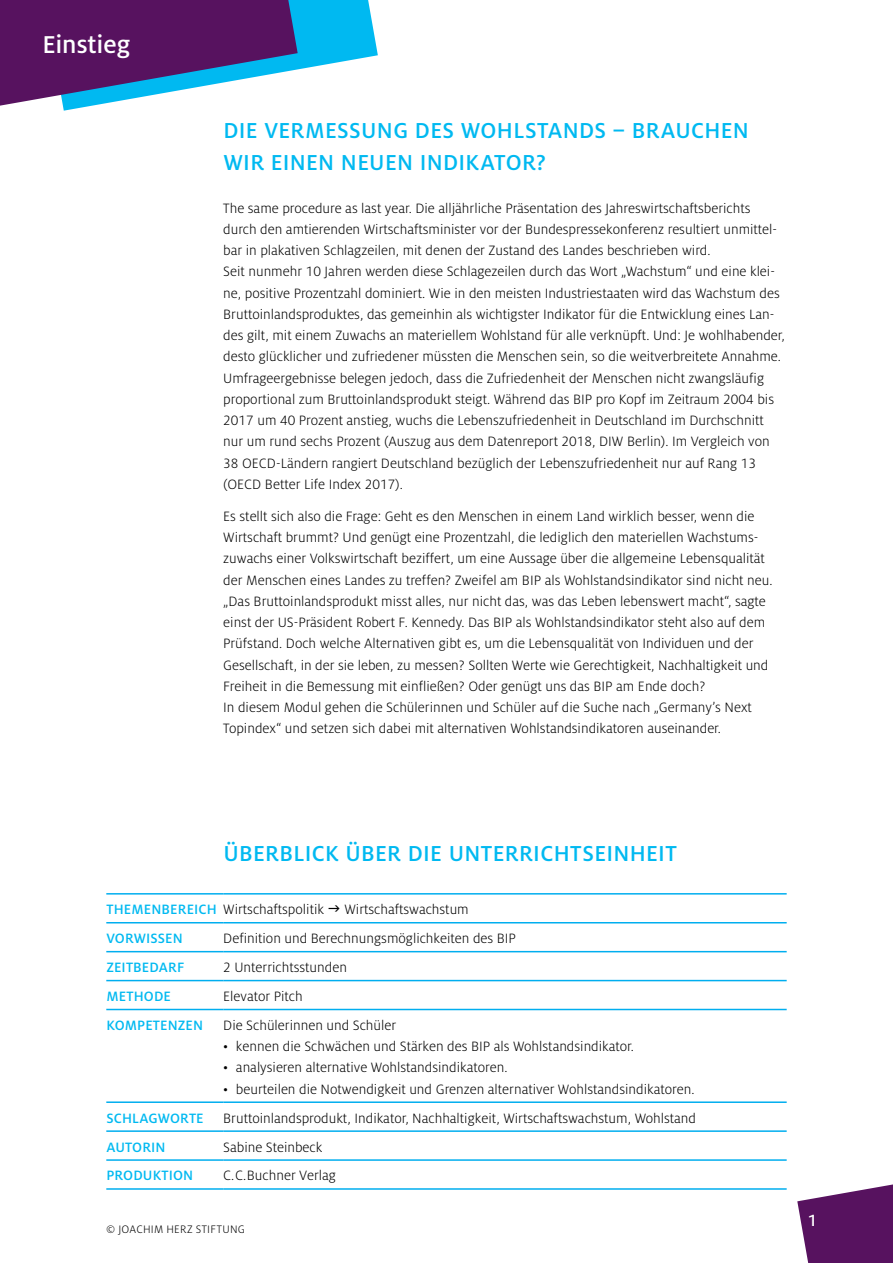
<style>
.page{position:relative;width:893px;height:1263px;background:#fff}
.page>*{position:absolute;margin:0;border:0;box-sizing:border-box;transform-origin:0 0}
.t1{font:500 27px "Milo OT";letter-spacing:-.005em;color:#fff}
.t2{font:500 24px/32px "Milo OT";letter-spacing:.015em;color:#00b9f1}
.t3{font:500 18px "Milo OT";color:#fff}
.t4{font:300 15px/21.3px "Milo Pro";color:#000}
.t5{font:500 15px "Milo OT";letter-spacing:.01em;color:#00b9f1}
.t6{font:300 12px "Milo Pro";letter-spacing:.025em;color:#000}
.s1{font-family:"Milo OT";font-weight:500;color:#00b9f1}
</style>
<div class="page">
<svg style="left:797px;top:1184px;width:96px;height:79px"></svg>
<svg style="left:0;top:0;width:378px;height:111px"></svg>
<hr style="left:106px;top:893px;width:117px;height:1px;background:#00aeef">
<hr style="left:223px;top:893px;width:564px;height:1px;background:#00aeef">
<hr style="left:106px;top:922px;width:117px;height:1px;background:#00aeef">
<hr style="left:223px;top:922px;width:564px;height:1px;background:#00aeef">
<hr style="left:106px;top:951px;width:117px;height:1px;background:#00aeef">
<hr style="left:223px;top:951px;width:564px;height:1px;background:#00aeef">
<hr style="left:106px;top:980px;width:117px;height:1px;background:#00aeef">
<hr style="left:223px;top:980px;width:564px;height:1px;background:#00aeef">
<hr style="left:106px;top:1009px;width:117px;height:1px;background:#00aeef">
<hr style="left:223px;top:1009px;width:564px;height:1px;background:#00aeef">
<hr style="left:106px;top:1101px;width:117px;height:2px;background:#00aeef">
<hr style="left:223px;top:1101px;width:564px;height:2px;background:#00aeef">
<hr style="left:106px;top:1130px;width:117px;height:2px;background:#00aeef">
<hr style="left:223px;top:1130px;width:564px;height:2px;background:#00aeef">
<hr style="left:106px;top:1159px;width:117px;height:2px;background:#00aeef">
<hr style="left:223px;top:1159px;width:564px;height:2px;background:#00aeef">
<hr style="left:106px;top:1188px;width:117px;height:2px;background:#00aeef">
<hr style="left:223px;top:1188px;width:564px;height:2px;background:#00aeef">
<h1 class="t1" style="left:43px;top:30px;width:89px">Einstieg</h1>
<h2 class="t2" style="left:223px;top:115px;width:527px">DIE VERMESSUNG DES WOHLSTANDS – BRAUCHEN<br>WIR EINEN NEUEN INDIKATOR?</h2>
<p class="t4" style="left:223px;top:197px;width:563px">The same procedure as last year. Die alljährliche Präsentation des Jahreswirtschaftsberichts durch den amtierenden Wirtschaftsminister vor der Bundespressekonferenz resultiert unmittel&shy;bar in plakativen Schlagzeilen, mit denen der Zustand des Landes beschrieben wird.<br>Seit nunmehr 10 Jahren werden diese Schlagezeilen durch das Wort „Wachstum“ und eine klei&shy;ne, positive Prozentzahl dominiert. Wie in den meisten Industriestaaten wird das Wachstum des Bruttoinlandsproduktes, das gemeinhin als wichtigster Indikator für die Entwicklung eines Lan&shy;des gilt, mit einem Zuwachs an materiellem Wohlstand für alle verknüpft. Und: Je wohlhabender, desto glücklicher und zufriedener müssten die Menschen sein, so die weitverbreitete Annahme.<br>Umfrageergebnisse belegen jedoch, dass die Zufriedenheit der Menschen nicht zwangsläufig proportional zum Bruttoinlandsprodukt steigt. Während das BIP pro Kopf im Zeitraum 2004 bis 2017 um 40 Prozent anstieg, wuchs die Lebenszufriedenheit in Deutschland im Durchschnitt nur um rund sechs Prozent (Auszug aus dem Datenreport 2018, DIW Berlin). Im Vergleich von 38 OECD-Ländern rangiert Deutschland bezüglich der Lebenszufriedenheit nur auf Rang 13 (OECD Better Life Index 2017).</p>
<p class="t4" style="left:223px;top:506px;width:551px">Es stellt sich also die Frage: Geht es den Menschen in einem Land wirklich besser, wenn die Wirtschaft brummt? Und genügt eine Prozentzahl, die lediglich den materiellen Wachstums&shy;zuwachs einer Volkswirtschaft beziffert, um eine Aussage über die allgemeine Lebensqualität der Menschen eines Landes zu treffen? Zweifel am BIP als Wohlstandsindikator sind nicht neu. „Das Bruttoinlandsprodukt misst alles, nur nicht das, was das Leben lebenswert macht“, sagte einst der US-Präsident Robert F. Kennedy. Das BIP als Wohlstandsindikator steht also auf dem Prüfstand. Doch welche Alternativen gibt es, um die Lebensqualität von Individuen und der Gesellschaft, in der sie leben, zu messen? Sollten Werte wie Gerechtigkeit, Nachhaltigkeit und Freiheit in die Bemessung mit einfließen? Oder genügt uns das BIP am Ende doch?<br>In diesem Modul gehen die Schülerinnen und Schüler auf die Suche nach „Germany’s Next Topindex“ und setzen sich dabei mit alternativen Wohlstandsindikatoren auseinander.</p>
<h2 class="t2" style="left:223px;top:838px;width:455px">ÜBERBLICK ÜBER DIE UNTERRICHTSEINHEIT</h2>
<p class="t4" style="left:106px;top:899px;width:219px"><span class="s1">THEMENBEREICH</span> Wirtschaftspolitik</p>
<p class="t4" style="left:344px;top:899px;width:126px">Wirtschaftswachstum</p>
<p class="t5" style="left:106px;top:930px;width:78px">VORWISSEN</p>
<p class="t4" style="left:223px;top:928px;width:294px">Definition und Berechnungsmöglichkeiten des BIP</p>
<p class="t5" style="left:106px;top:959px;width:79px">ZEITBEDARF</p>
<p class="t4" style="left:223px;top:957px;width:125px">2 Unterrichtsstunden</p>
<p class="t5" style="left:106px;top:988px;width:66px">METHODE</p>
<p class="t4" style="left:223px;top:986px;width:81px">Elevator Pitch</p>
<p class="t5" style="left:106px;top:1017px;width:98px">KOMPETENZEN</p>
<p class="t4" style="left:223px;top:1015px;width:174px">Die Schülerinnen und Schüler</p>
<p class="t4" style="left:223px;top:1036px;width:412px">• kennen die Schwächen und Stärken des BIP als Wohlstandsindikator.</p>
<p class="t4" style="left:223px;top:1057px;width:286px">• analysieren alternative Wohlstandsindikatoren.</p>
<p class="t4" style="left:223px;top:1078px;width:473px">• beurteilen die Notwendigkeit und Grenzen alternativer Wohlstandsindikatoren.</p>
<p class="t5" style="left:106px;top:1110px;width:99px">SCHLAGWORTE</p>
<p class="t4" style="left:223px;top:1107px;width:474px">Bruttoinlandsprodukt, Indikator, Nachhaltigkeit, Wirtschaftswachstum, Wohlstand</p>
<p class="t5" style="left:106px;top:1138px;width:61px">AUTORIN</p>
<p class="t4" style="left:223px;top:1136px;width:101px">Sabine Steinbeck</p>
<p class="t5" style="left:106px;top:1167px;width:88px">PRODUKTION</p>
<p class="t4" style="left:223px;top:1165px;width:114px">C.C.Buchner Verlag</p>
<p class="t6" style="left:106px;top:1223px;width:140px">© JOACHIM HERZ STIFTUNG</p>
<p class="t3" style="left:808px;top:1211px;width:11px">1</p>
</div>
